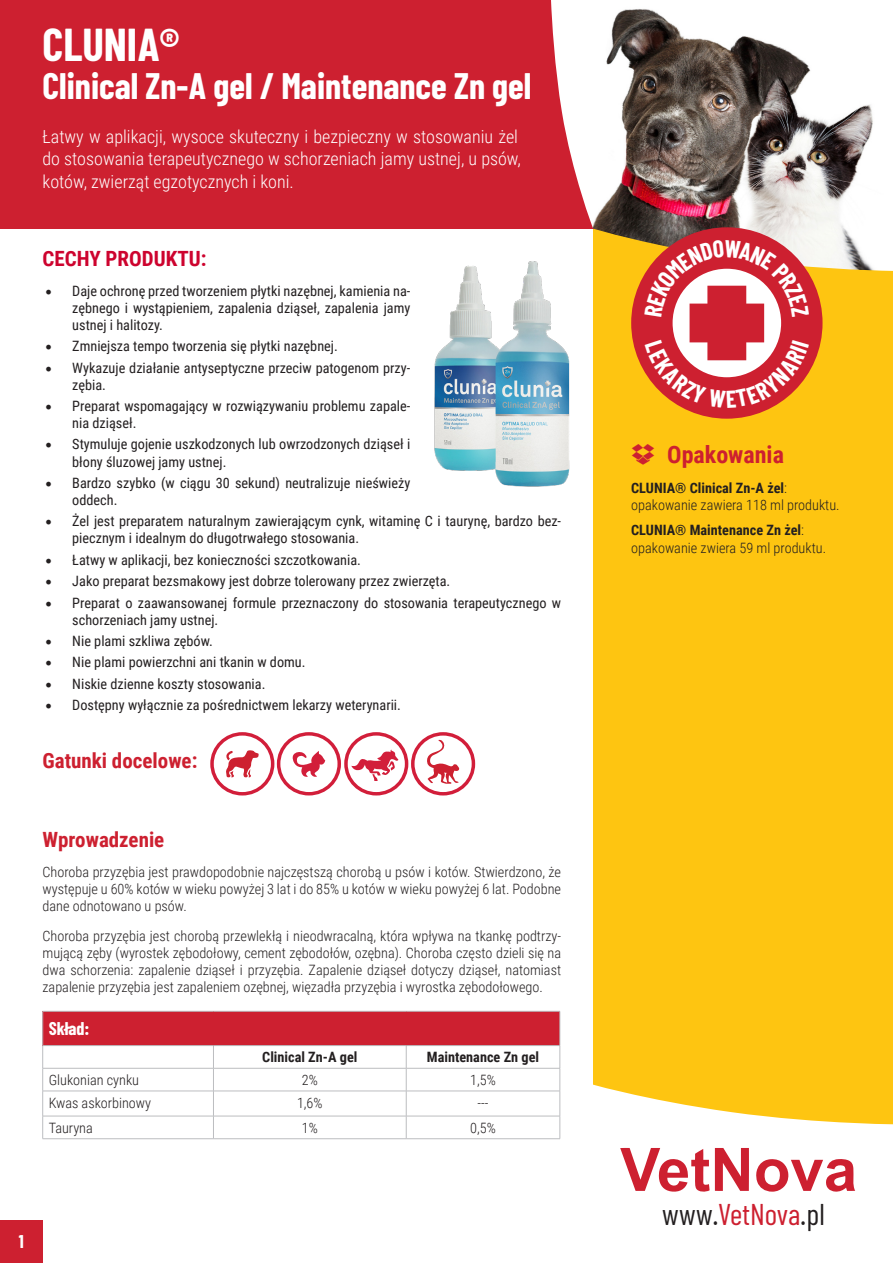
<style>
.page{position:relative;width:893px;height:1263px;background:#fff}
.page>*{position:absolute;margin:0;border:0;box-sizing:border-box;transform-origin:0 0}
.t1{font:700 45px "Barlow Condensed";color:#fff}
.t2{font:700 36px "Barlow Condensed";color:#fff}
.t3{font:30px "Barlow Condensed";color:#231f20}
.t4{font:700 24px "Roboto Condensed";color:#cd2030}
.t5{font:700 21px "Roboto Condensed";color:#cd2030}
.t6{font:700 21px "Roboto Condensed";color:#cd032e}
.t7{font:300 18px/22.8px "Roboto Condensed";color:#fff}
.t8{font:700 18px "Barlow Condensed";color:#fff}
.t9{font:14.25px/17.1px "Roboto Condensed";color:#231f20}
.t10{font:300 14.25px/17.1px "Roboto Condensed";color:#231f20}
.t11{font:700 14.25px "Roboto Condensed";color:#231f20}
.s1{font-family:"Minion Pro";font-size:18px}
.s2{font-weight:700}
.s3{color:#cd2030}
</style>
<div class="page">
<div style="left:594px;top:0;width:299px;height:1263px;background:#fec511"></div>
<div style="left:0;top:0;width:893px;height:229px;background:#cd2030"></div>
<div style="left:43px;top:1011px;width:517px;height:34px;background:#cd2030"></div>
<hr style="left:213px;top:1068px;width:193px;height:1px;background:#bcbdc0">
<hr style="left:213px;top:1138px;width:193px;height:1px;background:#bcbdc0">
<hr style="left:406px;top:1138px;width:154px;height:1px;background:#bcbdc0">
<hr style="left:43px;top:1011px;width:170px;height:1px;background:#bcbdc0">
<hr style="left:42px;top:1011px;width:1px;height:34px;background:#bcbdc0">
<hr style="left:213px;top:1011px;width:193px;height:1px;background:#bcbdc0">
<hr style="left:406px;top:1011px;width:154px;height:1px;background:#bcbdc0">
<hr style="left:560px;top:1011px;width:1px;height:34px;background:#bcbdc0">
<hr style="left:43px;top:1045px;width:170px;height:1px;background:#bcbdc0">
<hr style="left:213px;top:1045px;width:193px;height:1px;background:#bcbdc0">
<hr style="left:406px;top:1045px;width:154px;height:1px;background:#bcbdc0">
<svg style="left:213px;top:1046px;width:1px;height:92px"></svg>
<svg style="left:406px;top:1046px;width:1px;height:92px"></svg>
<hr style="left:43px;top:1068px;width:170px;height:1px;background:#bcbdc0">
<hr style="left:406px;top:1068px;width:154px;height:1px;background:#bcbdc0">
<hr style="left:43px;top:1091px;width:170px;height:1px;background:#bcbdc0">
<hr style="left:213px;top:1091px;width:193px;height:1px;background:#bcbdc0">
<hr style="left:406px;top:1091px;width:154px;height:1px;background:#bcbdc0">
<hr style="left:43px;top:1116px;width:170px;height:1px;background:#bcbdc0">
<svg style="left:42px;top:1046px;width:1px;height:92px"></svg>
<hr style="left:213px;top:1116px;width:193px;height:1px;background:#bcbdc0">
<hr style="left:406px;top:1116px;width:154px;height:1px;background:#bcbdc0">
<svg style="left:560px;top:1046px;width:1px;height:92px"></svg>
<hr style="left:43px;top:1138px;width:170px;height:1px;background:#bcbdc0">
<div style="left:0;top:1220px;width:43px;height:43px;background:#cd2030"></div>
<img style="left:551px;top:0;width:342px;height:271px">
<div style="left:631px;top:227px;width:191px;height:192px;background:#cd2030;border-radius:50%"></div>
<img style="left:434px;top:255px;width:144px;height:232px">
<svg style="left:593px;top:1082px;width:300px;height:181px;fill:#fff"></svg>
<svg style="left:620px;top:1148px;width:129px;height:45px;background:#e7979e"></svg>
<svg style="left:756px;top:1159px;width:99px;height:33px;background:#e58d95"></svg>
<svg style="left:226px;top:750px;width:33px;height:27px"></svg>
<svg style="left:427px;top:740px;width:33px;height:44px"></svg>
<svg style="left:292px;top:751px;width:33px;height:26px"></svg>
<svg style="left:351px;top:749px;width:47px;height:32px"></svg>
<div style="left:344px;top:733px;width:64px;height:62px;border:3px solid #d21e3a;border-radius:50%"></div>
<div style="left:411px;top:733px;width:64px;height:62px;border:3px solid #d21e3a;border-radius:50%"></div>
<div style="left:277px;top:733px;width:64px;height:62px;border:3px solid #d21e3a;border-radius:50%"></div>
<div style="left:210px;top:733px;width:64px;height:62px;border:3px solid #d21e3a;border-radius:50%"></div>
<svg style="left:645px;top:240px;width:164px;height:168px"></svg>
<p class="t1" style="left:43px;top:17px;width:138px">CLUNIA®</p>
<p class="t2" style="left:43px;top:64px;width:490px">Clinical Zn-A gel / Maintenance Zn gel</p>
<p class="t7" style="left:43px;top:124px;width:480px">Łatwy w aplikacji, wysoce skuteczny i bezpieczny w stosowaniu żel do stosowania terapeutycznego w schorzeniach jamy ustnej, u psów, kotów, zwierząt egzotycznych i koni.</p>
<p class="t6" style="left:43px;top:244px;width:165px">CECHY PRODUKTU:</p>
<p class="t9" style="left:72px;top:281px;width:340px;text-align:justify;text-indent:-27px"><span class="s1">•</span> Daje ochronę przed tworzeniem płytki nazębnej, kamienia na&shy;zębnego i wystąpieniem, zapalenia dziąseł, zapalenia jamy ustnej i halitozy.</p>
<p class="t9" style="left:45px;top:337px;width:294px"><span class="s1">•</span> Zmniejsza tempo tworzenia się płytki nazębnej.</p>
<p class="t9" style="left:72px;top:358px;width:340px;text-indent:-27px"><span class="s1">•</span> Wykazuje działanie antyseptyczne przeciw patogenom przy&shy;zębia.</p>
<p class="t9" style="left:72px;top:397px;width:340px;text-indent:-27px"><span class="s1">•</span> Preparat wspomagający w rozwiązywaniu problemu zapale&shy;nia dziąseł.</p>
<p class="t9" style="left:72px;top:435px;width:340px;text-indent:-27px"><span class="s1">•</span> Stymuluje gojenie uszkodzonych lub owrzodzonych dziąseł i błony śluzowej jamy ustnej.</p>
<p class="t9" style="left:72px;top:474px;width:340px;text-indent:-27px"><span class="s1">•</span> Bardzo szybko (w ciągu 30 sekund) neutralizuje nieświeży oddech.</p>
<p class="t9" style="left:72px;top:512px;width:490px;text-indent:-27px"><span class="s1">•</span> Żel jest preparatem naturalnym zawierającym cynk, witaminę C i taurynę, bardzo bez&shy;piecznym i idealnym do długotrwałego stosowania.</p>
<p class="t9" style="left:45px;top:551px;width:317px"><span class="s1">•</span> Łatwy w aplikacji, bez konieczności szczotkowania.</p>
<p class="t9" style="left:45px;top:572px;width:406px"><span class="s1">•</span> Jako preparat bezsmakowy jest dobrze tolerowany przez zwierzęta.</p>
<p class="t9" style="left:72px;top:593px;width:490px;text-indent:-27px"><span class="s1">•</span> Preparat o zaawansowanej formule przeznaczony do stosowania terapeutycznego w schorzeniach jamy ustnej.</p>
<p class="t9" style="left:45px;top:632px;width:169px"><span class="s1">•</span> Nie plami szkliwa zębów.</p>
<p class="t9" style="left:45px;top:653px;width:262px"><span class="s1">•</span> Nie plami powierzchni ani tkanin w domu.</p>
<p class="t9" style="left:45px;top:674px;width:222px"><span class="s1">•</span> Niskie dzienne koszty stosowania.</p>
<p class="t9" style="left:45px;top:696px;width:357px"><span class="s1">•</span> Dostępny wyłącznie za pośrednictwem lekarzy weterynarii.</p>
<p class="t5" style="left:43px;top:746px;width:156px">Gatunki docelowe:</p>
<p class="t5" style="left:43px;top:825px;width:123px">Wprowadzenie</p>
<p class="t10" style="left:43px;top:863px;width:520px;text-align:justify">Choroba przyzębia jest prawdopodobnie najczęstszą chorobą u psów i kotów. Stwierdzono, że występuje u 60% kotów w wieku powyżej 3 lat i do 85% u kotów w wieku powyżej 6 lat. Podobne dane odnotowano u psów.</p>
<p class="t10" style="left:43px;top:927px;width:520px;text-align:justify">Choroba przyzębia jest chorobą przewlekłą i nieodwracalną, która wpływa na tkankę podtrzy&shy;mującą zęby (wyrostek zębodołowy, cement zębodołów, ozębna). Choroba często dzieli się na dwa schorzenia: zapalenie dziąseł i przyzębia. Zapalenie dziąseł dotyczy dziąseł, natomiast zapalenie przyzębia jest zapaleniem ozębnej, więzadła przyzębia i wyrostka zębodołowego.</p>
<p class="t8" style="left:49px;top:1017px;width:42px">Skład:</p>
<p class="t11" style="left:262px;top:1047px;width:97px">Clinical Zn-A gel</p>
<p class="t11" style="left:427px;top:1047px;width:114px">Maintenance Zn gel</p>
<p class="t10" style="left:49px;top:1071px;width:92px">Glukonian cynku</p>
<p class="t10" style="left:302px;top:1071px;width:18px">2%</p>
<p class="t10" style="left:470px;top:1071px;width:27px">1,5%</p>
<p class="t10" style="left:49px;top:1093px;width:104px">Kwas askorbinowy</p>
<p class="t10" style="left:297px;top:1093px;width:27px">1,6%</p>
<p class="t10" style="left:477px;top:1093px;width:13px">---</p>
<p class="t10" style="left:49px;top:1118px;width:46px">Tauryna</p>
<p class="t10" style="left:302px;top:1118px;width:18px">1%</p>
<p class="t10" style="left:470px;top:1118px;width:27px">0,5%</p>
<p class="t8" style="left:19px;top:1230px;width:6px">1</p>
<p class="t4" style="left:667px;top:437px;width:118px">Opakowania</p>
<p class="t10" style="left:631px;top:478px;width:210px"><span class="s2">CLUNIA® Clinical Zn-A żel</span>: opakowanie zawiera 118 ml produktu.</p>
<p class="t10" style="left:631px;top:521px;width:196px"><span class="s2">CLUNIA® Maintenance Zn żel</span>: opakowanie zwiera 59 ml produktu.</p>
<p class="t3" style="left:662px;top:1195px;width:164px">www.<span class="s3">VetNova</span>.pl</p>
</div>
